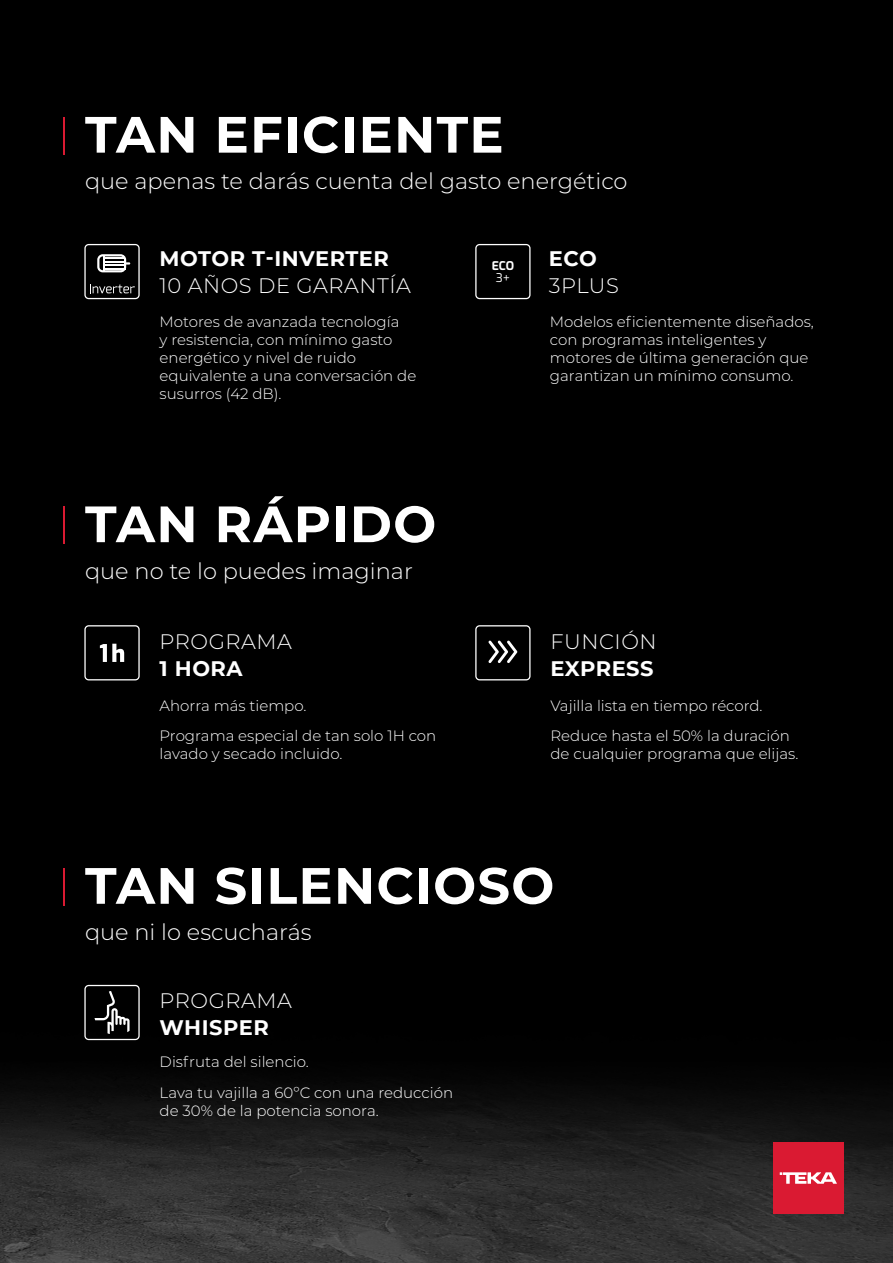
<style>
.page{position:relative;width:893px;height:1263px;background:#fff}
.page>*{position:absolute;margin:0;border:0;box-sizing:border-box;transform-origin:0 0}
.t1{font:700 51px "Montserrat";letter-spacing:.025em;color:#fff}
.t2{font:300 22.5px "Montserrat";color:#fff}
.t3{font:300 21px "Montserrat";letter-spacing:.025em;color:#fff}
.t4{font:700 21px "Montserrat";letter-spacing:.025em;color:#fff}
.t5{font:300 15px/18px "Montserrat";color:#fff}
.t6{font:700 12px "Exo";color:#fff}
.t7{font:12px "Exo";color:#fff}
</style>
<div class="page">
<img style="left:0;top:0;width:893px;height:1263px">
<div style="left:773px;top:1142px;width:71px;height:72px;background:#da1a32"></div>
<svg style="left:780px;top:1172px;width:57px;height:12px"></svg>
<svg style="left:84px;top:244px;width:56px;height:55px;background:#3b3b3b"></svg>
<svg style="left:84px;top:625px;width:56px;height:55px;background:#262626"></svg>
<svg style="left:475px;top:625px;width:56px;height:55px;background:#272727"></svg>
<hr style="left:63px;top:117px;width:2px;height:38px;background:#da1a32">
<hr style="left:63px;top:506px;width:2px;height:38px;background:#da1a32">
<svg style="left:84px;top:985px;width:56px;height:55px;background:#2d2d2d"></svg>
<hr style="left:63px;top:868px;width:2px;height:38px;background:#da1a32">
<svg style="left:475px;top:244px;width:56px;height:55px;background:#151515"></svg>
<h1 class="t1" style="left:85px;top:98px;width:420px">TAN EFICIENTE</h1>
<h2 class="t2" style="left:85px;top:166px;width:544px">que apenas te darás cuenta del gasto energético</h2>
<h3 class="t4" style="left:160px;top:244px;width:231px">MOTOR T-INVERTER</h3>
<h3 class="t3" style="left:160px;top:272px;width:253px">10 AÑOS DE GARANTÍA</h3>
<p class="t5" style="left:160px;top:312px;width:258px">Motores de avanzada tecnología<br>y resistencia, con mínimo gasto energético y nivel de ruido equivalente a una conversación de susurros (42 dB).</p>
<h1 class="t1" style="left:85px;top:487px;width:353px">TAN RÁPIDO</h1>
<h2 class="t2" style="left:85px;top:555px;width:329px">que no te lo puedes imaginar</h2>
<h3 class="t3" style="left:160px;top:627px;width:134px">PROGRAMA</h3>
<h3 class="t4" style="left:160px;top:653px;width:85px">1 HORA</h3>
<p class="t5" style="left:160px;top:689px;width:278px;line-height:30.8px">Ahorra más tiempo.<br>Programa especial de tan solo 1H con</p>
<p class="t5" style="left:160px;top:744px;width:184px">lavado y secado incluido.</p>
<p class="t6" style="left:492px;top:257px;width:24px">ECO</p>
<p class="t7" style="left:496px;top:269px;width:16px">3+</p>
<h3 class="t4" style="left:549px;top:244px;width:49px">ECO</h3>
<h3 class="t3" style="left:549px;top:272px;width:72px">3PLUS</h3>
<p class="t5" style="left:550px;top:312px;width:266px">Modelos eficientemente diseñados, con programas inteligentes y motores de última generación que garantizan un mínimo consumo.</p>
<h3 class="t3" style="left:550px;top:627px;width:108px">FUNCIÓN</h3>
<h3 class="t4" style="left:550px;top:653px;width:105px">EXPRESS</h3>
<p class="t5" style="left:550px;top:689px;width:241px;line-height:30.8px">Vajilla lista en tiempo récord.<br>Reduce hasta el 50% la duración</p>
<p class="t5" style="left:550px;top:744px;width:249px">de cualquier programa que elijas.</p>
<h1 class="t1" style="left:85px;top:849px;width:471px">TAN SILENCIOSO</h1>
<h2 class="t2" style="left:85px;top:917px;width:228px">que ni lo escucharás</h2>
<h3 class="t3" style="left:160px;top:986px;width:134px">PROGRAMA</h3>
<h3 class="t4" style="left:160px;top:1012px;width:111px">WHISPER</h3>
<p class="t5" style="left:160px;top:1046px;width:295px;line-height:30.8px">Disfruta del silencio.<br>Lava tu vajilla a 60ºC con una reducción</p>
<p class="t5" style="left:160px;top:1101px;width:221px">de 30% de la potencia sonora.</p>
</div>
